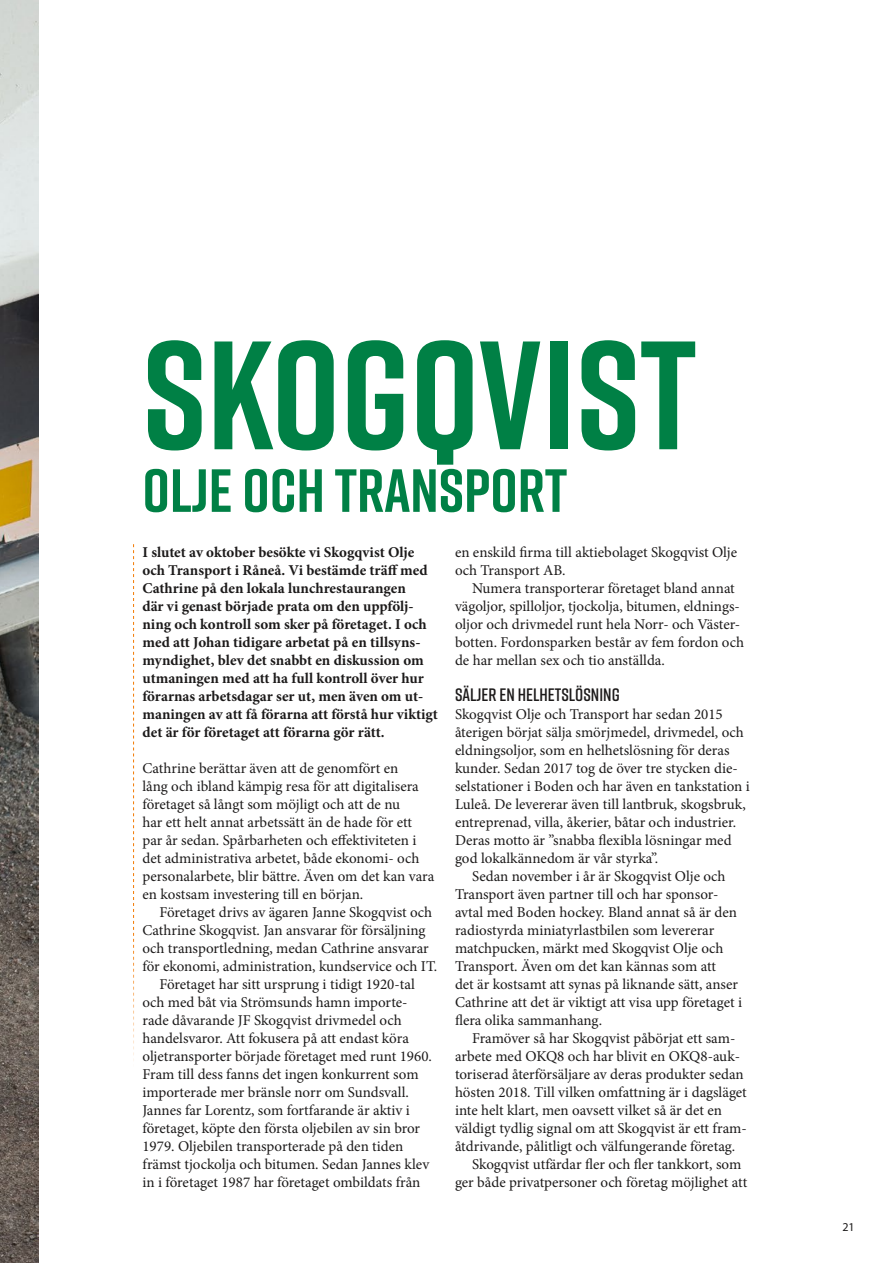
<style>
.page{position:relative;width:893px;height:1263px;background:#fff}
.page>*{position:absolute;margin:0;border:0;box-sizing:border-box;transform-origin:0 0}
.Rubrik_3{font:700 153.9px "Rift";color:#008045}
.Rubrik_3-2{font:700 60.75px "Rift";color:#008045}
.Mellantrubrik{font:600 18px "Rift";color:#1c1a1a}
._1__Bröd{font:15px/18px "Minion Pro";color:#1c1a1a}
._1__bröd_ingång{font:15px/18px "Minion Pro";color:#1c1a1a}
._1__bröd_ingång-2{font:700 15px/18px "Minion Pro";color:#1c1a1a}
._1__bröd_ingång-3{font:12px "Myriad Pro";color:#1c1a1a}
</style>
<div class="page">
<svg style="left:133px;top:544px;width:1px;height:517px"></svg>
<img style="left:0;top:0;width:38px;height:1263px">
<p class="Rubrik_3" style="left:142px;top:285px;width:556px">SKOGQVIST</p>
<p class="Rubrik_3-2" style="left:142px;top:447px;width:426px">OLJE OCH TRANSPORT</p>
<p class="_1__bröd_ingång-2" style="left:142px;top:543px;width:297px">I slutet av oktober besökte vi Skogqvist Olje och Transport i Råneå. Vi bestämde träff med Cathrine på den lokala lunchrestaurangen<br>där vi genast började prata om den uppfölj&shy;ning och kontroll som sker på företaget. I och med att Johan tidigare arbetat på en tillsyns&shy;myndighet, blev det snabbt en diskussion om utmaningen med att ha full kontroll över hur förarnas arbetsdagar ser ut, men även om ut&shy;maningen av att få förarna att förstå hur viktigt det är för företaget att förarna gör rätt.</p>
<p class="_1__bröd_ingång" style="left:142px;top:759px;width:293px">Cathrine berättar även att de genomfört en<br>lång och ibland kämpig resa för att digitalisera företaget så långt som möjligt och att de nu<br>har ett helt annat arbetssätt än de hade för ett par år sedan. Spårbarheten och effektiviteten i det administrativa arbetet, både ekonomi- och personalarbete, blir bättre. Även om det kan vara en kostsam investering till en början.</p>
<p class="_1__Bröd" style="left:142px;top:903px;width:296px;text-indent:17px">Företaget drivs av ägaren Janne Skogqvist och Cathrine Skogqvist. Jan ansvarar för försäljning och transportledning, medan Cathrine ansvarar för ekonomi, administration, kundservice och IT.</p>
<p class="_1__Bröd" style="left:142px;top:975px;width:291px;text-indent:17px">Företaget har sitt ursprung i tidigt 1920-tal och med båt via Strömsunds hamn importe&shy;rade dåvarande JF Skogqvist drivmedel och handelsvaror. Att fokusera på att endast köra oljetransporter började företaget med runt 1960.<br>Fram till dess fanns det ingen konkurrent som importerade mer bränsle norr om Sundsvall.<br>Jannes far Lorentz, som fortfarande är aktiv i företaget, köpte den första oljebilen av sin bror 1979. Oljebilen transporterade på den tiden främst tjockolja och bitumen. Sedan Jannes klev in i företaget 1987 har företaget ombildats från</p>
<p class="_1__Bröd" style="left:455px;top:543px;width:284px">en enskild firma till aktiebolaget Skogqvist Olje och Transport AB.</p>
<p class="_1__Bröd" style="left:455px;top:579px;width:291px;text-indent:17px">Numera transporterar företaget bland annat vägoljor, spilloljor, tjockolja, bitumen, eldnings&shy;oljor och drivmedel runt hela Norr- och Väster&shy;botten. Fordonsparken består av fem fordon och de har mellan sex och tio anställda.</p>
<p class="Mellantrubrik" style="left:455px;top:681px;width:166px">SÄLJER EN HELHETSLÖSNING</p>
<p class="_1__bröd_ingång" style="left:455px;top:705px;width:296px">Skogqvist Olje och Transport har sedan 2015 återigen börjat sälja smörjmedel, drivmedel, och eldningsoljor, som en helhetslösning för deras kunder. Sedan 2017 tog de över tre stycken die&shy;selstationer i Boden och har även en tankstation i Luleå. De levererar även till lantbruk, skogsbruk, entreprenad, villa, åkerier, båtar och industrier.<br>Deras motto är ”snabba flexibla lösningar med god lokalkännedom är vår styrka”.</p>
<p class="_1__Bröd" style="left:455px;top:867px;width:289px;text-indent:17px">Sedan november i år är Skogqvist Olje och Transport även partner till och har sponsor&shy;avtal med Boden hockey. Bland annat så är den radiostyrda miniatyrlastbilen som levererar matchpucken, märkt med Skogqvist Olje och Transport. Även om det kan kännas som att<br>det är kostsamt att synas på liknande sätt, anser Cathrine att det är viktigt att visa upp företaget i flera olika sammanhang.</p>
<p class="_1__Bröd" style="left:455px;top:1029px;width:293px;text-indent:17px">Framöver så har Skogqvist påbörjat ett sam&shy;arbete med OKQ8 och har blivit en OKQ8-auk&shy;toriserad återförsäljare av deras produkter sedan hösten 2018. Till vilken omfattning är i dagsläget inte helt klart, men oavsett vilket så är det en väldigt tydlig signal om att Skogqvist är ett fram&shy;åtdrivande, pålitligt och välfungerande företag.</p>
<p class="_1__Bröd" style="left:455px;top:1155px;width:294px;text-indent:17px">Skogqvist utfärdar fler och fler tankkort, som ger både privatpersoner och företag möjlighet att</p>
<p class="_1__bröd_ingång-3" style="left:842px;top:1219px;width:14px">21</p>
</div>
